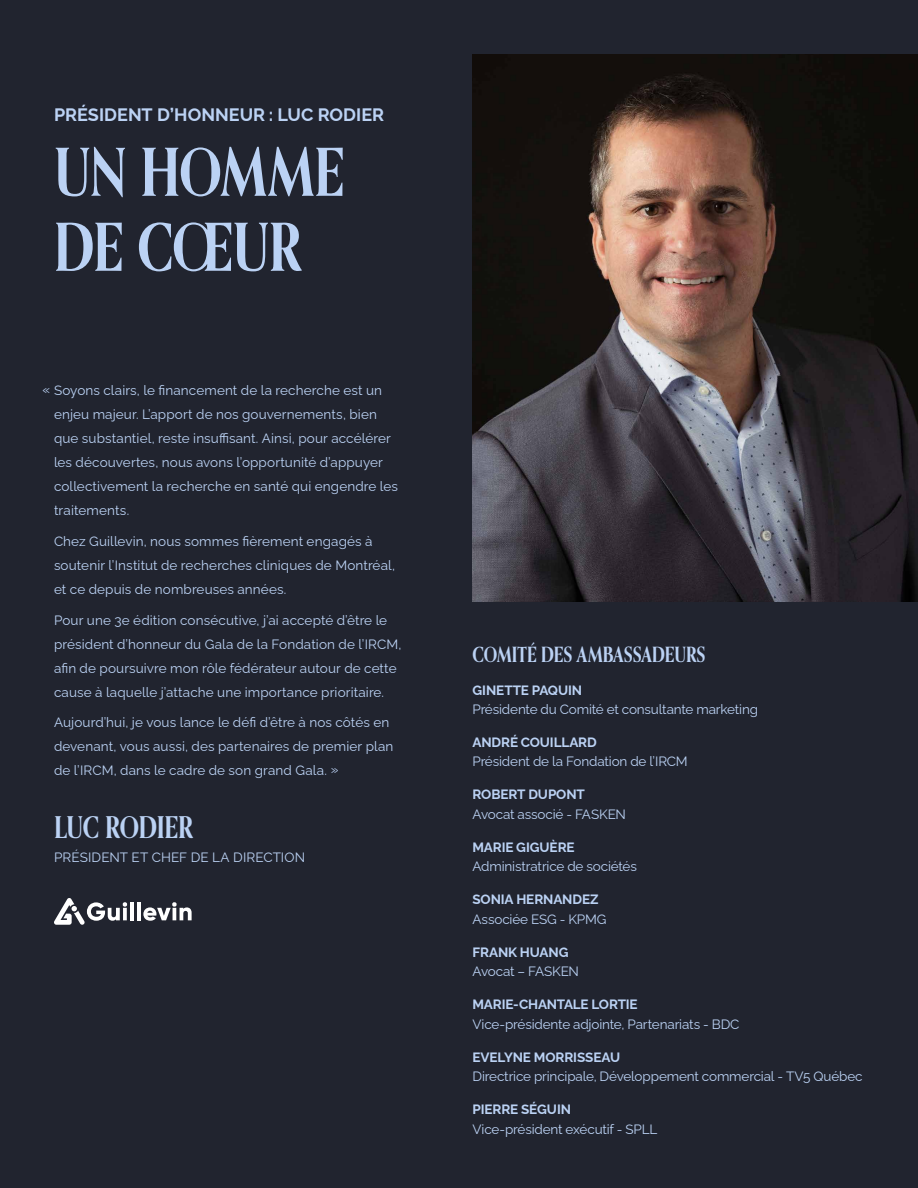
<style>
.page{position:relative;width:918px;height:1188px;background:#21242f}
.page>*{position:absolute;margin:0;border:0;box-sizing:border-box;transform-origin:0 0}
.t1{font:700 condensed 66px/75px "Orpheus Pro";letter-spacing:-.015em;color:#bbd2f4}
.t2{font:700 condensed 30px "Orpheus Pro";letter-spacing:-.01em;color:#bbd2f4}
.t3{font:700 condensed 21px "Orpheus Pro";letter-spacing:-.005em;color:#bbd2f4}
.t4{font:700 18px "Raleway";color:#bbd2f4}
.t5{font:13.5px/24px "Raleway";letter-spacing:.005em;color:#bbd2f4}
.t6{font:700 13.5px "Raleway";letter-spacing:-.005em;color:#bbd2f4}
.t7{font:13.5px "Raleway";letter-spacing:-.015em;color:#bbd2f4}
</style>
<div class="page">
<img style="left:472px;top:54px;width:446px;height:547px">
<hr style="left:130px;top:902px;width:4px;height:18px;background:#fff">
<hr style="left:137px;top:902px;width:4px;height:18px;background:#fff">
<svg style="left:143px;top:902px;width:49px;height:19px"></svg>
<svg style="left:54px;top:898px;width:73px;height:27px"></svg>
<h3 class="t4" style="left:54px;top:100px;width:332px">PRÉSIDENT D’HONNEUR : LUC RODIER</h3>
<h1 class="t1" style="left:54px;top:134px;width:293px">UN HOMME<br>DE CŒUR</h1>
<p class="t5" style="left:54px;top:377px;width:346px">Soyons clairs, le financement de la recherche est un enjeu majeur. L’apport de nos gouvernements, bien que substantiel, reste insuffisant. Ainsi, pour accélérer les découvertes, nous avons l’opportunité d’appuyer collectivement la recherche en santé qui engendre les traitements.</p>
<p class="t5" style="left:54px;top:528px;width:343px">Chez Guillevin, nous sommes fièrement engagés à soutenir l’Institut de recherches cliniques de Montréal, et ce depuis de nombreuses années.</p>
<p class="t5" style="left:54px;top:606px;width:349px">Pour une 3e édition consécutive, j’ai accepté d’être le président d’honneur du Gala de la Fondation de l’IRCM, afin de poursuivre mon rôle fédérateur autour de cette cause à laquelle j’attache une importance prioritaire.</p>
<p class="t5" style="left:54px;top:709px;width:341px">Aujourd’hui, je vous lance le défi d’être à nos côtés en devenant, vous aussi, des partenaires de premier plan de l’IRCM, dans le cadre de son grand Gala. »</p>
<h2 class="t2" style="left:54px;top:809px;width:141px">LUC RODIER</h2>
<p class="t5" style="left:54px;top:844px;width:253px">PRÉSIDENT ET CHEF DE LA DIRECTION</p>
<p class="t5" style="left:42px;top:375px;width:9px">«</p>
<h3 class="t3" style="left:472px;top:641px;width:235px">COMITÉ DES AMBASSADEURS</h3>
<p class="t6" style="left:472px;top:679px;width:111px">GINETTE PAQUIN</p>
<p class="t7" style="left:472px;top:699px;width:287px">Présidente du Comité et consultante marketing</p>
<p class="t6" style="left:472px;top:732px;width:126px">ANDRÉ COUILLARD</p>
<p class="t5" style="left:472px;top:748px;width:217px">Président de la Fondation de l’IRCM</p>
<p class="t6" style="left:472px;top:784px;width:114px">ROBERT DUPONT</p>
<p class="t5" style="left:472px;top:801px;width:155px">Avocat associé - FASKEN</p>
<p class="t6" style="left:472px;top:837px;width:104px">MARIE GIGUÈRE</p>
<p class="t5" style="left:472px;top:853px;width:166px">Administratrice de sociétés</p>
<p class="t6" style="left:472px;top:889px;width:128px">SONIA HERNANDEZ</p>
<p class="t5" style="left:472px;top:906px;width:136px">Associée ESG - KPMG</p>
<p class="t6" style="left:472px;top:942px;width:97px">FRANK HUANG</p>
<p class="t7" style="left:472px;top:961px;width:108px">Avocat – FASKEN</p>
<p class="t6" style="left:472px;top:994px;width:167px">MARIE-CHANTALE LORTIE</p>
<p class="t5" style="left:472px;top:1011px;width:269px">Vice-présidente adjointe, Partenariats - BDC</p>
<p class="t6" style="left:472px;top:1047px;width:149px">EVELYNE MORRISSEAU</p>
<p class="t5" style="left:472px;top:1063px;width:392px">Directrice principale, Développement commercial - TV5 Québec</p>
<p class="t6" style="left:472px;top:1099px;width:100px">PIERRE SÉGUIN</p>
<p class="t7" style="left:472px;top:1118px;width:186px">Vice-président exécutif - SPLL</p>
</div>
